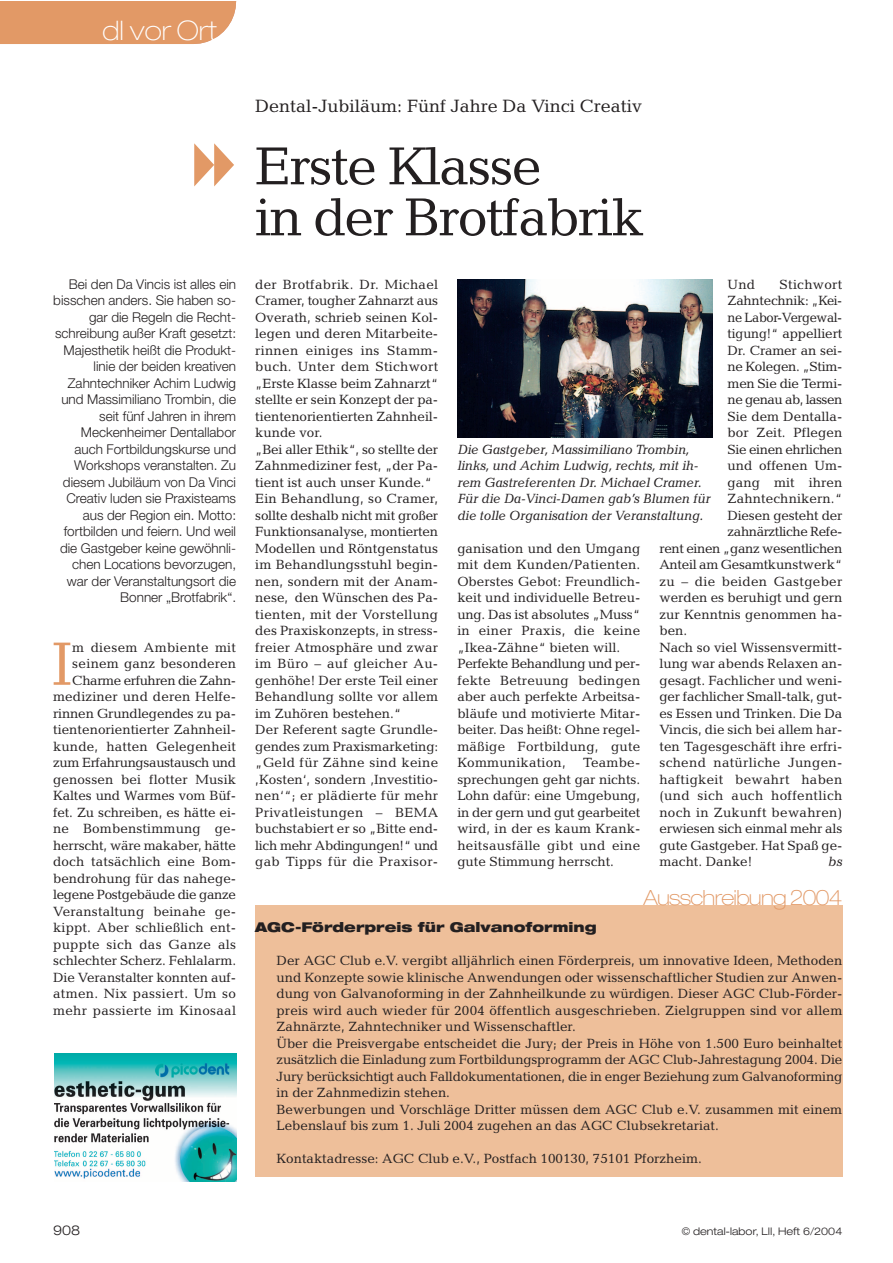
<style>
.page{position:relative;width:893px;height:1263px;background:#fff}
.page>*{position:absolute;margin:0;border:0;box-sizing:border-box;transform-origin:0 0}
.t1{font:61.8px "Candida";color:#e29966}
.t2{font:54px/51px "Candida";letter-spacing:-.035em;color:#231f20}
.t3{font:100 expanded 27px "Helvetica Neue";color:#fff}
.t4{font:100 expanded 21px "Helvetica Neue";letter-spacing:-.035em;color:#e29966}
.t5{font:18px "Candida";color:#231f20}
.t6{font:13.5px/16.5px "Candida";color:#231f20}
.t7{font:300 13.5px/16.5px "Helvetica Neue";color:#231f20;text-align:right}
.t8{font:italic 13.5px/16.5px "Candida";letter-spacing:-.01em;color:#231f20}
.t9{font:13.5px "Candida";letter-spacing:.02em;color:#231f20}
.t10{font:13.5px "Candida";letter-spacing:-.025em;color:#231f20}
.t11{font:13.5px "Candida";letter-spacing:-.02em;color:#231f20}
.t12{font:900 expanded 13.5px "Helvetica Neue";color:#231f20}
.t13{font:13.5px "Candida";color:#231f20;scale:.96 1}
.t14{font:13.5px "Candida";letter-spacing:-.03em;color:#231f20}
.t15{font:13.5px "Candida";letter-spacing:-.03em;color:#231f20;scale:.96 1}
.t16{font:13.5px "Candida";letter-spacing:-.04em;color:#231f20}
.t17{font:300 expanded 13.5px "Helvetica Neue";color:#231f20}
.t18{font:300 expanded 10.5px "Helvetica Neue";color:#231f20}
.s1{font-family:"dentalneu 2";color:#e29966}
</style>
<div class="page">
<div style="left:0;top:2px;width:236px;height:42px;background:#e29966"></div>
<img style="left:54px;top:1054px;width:182px;height:127px">
<div style="left:255px;top:905px;width:587px;height:272px;background:#eebf9a"></div>
<img style="left:457px;top:280px;width:255px;height:158px">
<h3 class="t3" style="left:102px;top:21px;width:116px">dl vor Ort</h3>
<h3 class="t3" style="left:122px;top:21px;width:96px">Journal</h3>
<h3 class="t5" style="left:255px;top:99px;width:388px">Dental-Jubiläum: Fünf Jahre Da Vinci Creativ</h3>
<h2 class="t2" style="left:255px;top:146px;width:390px;text-indent:-61px"><span class="s1">6</span> Erste Klasse<br>in der Brotfabrik</h2>
<p class="t7" style="left:53px;top:277px;width:184px">Bei den Da Vincis ist alles ein bisschen anders. Sie haben so&shy;gar die Regeln die Recht&shy;schreibung außer Kraft gesetzt:<br>Majesthetik heißt die Produkt&shy;linie der beiden kreativen<br>Zahntechniker Achim Ludwig und Massimiliano Trombin, die seit fünf Jahren in ihrem<br>Meckenheimer Dentallabor auch Fortbildungskurse und<br>Workshops veranstalten. Zu diesem Jubiläum von Da Vinci<br>Creativ luden sie Praxisteams aus der Region ein. Motto: fortbilden und feiern. Und weil die Gastgeber keine gewöhnli&shy;chen Locations bevorzugen, war der Veranstaltungsort die<br>Bonner „Brotfabrik“.</p>
<h1 class="t1" style="left:52px;top:642px;width:22px">I</h1>
<p class="t6" style="left:53px;top:640px;width:184px;text-align:right">m diesem Ambiente mit seinem ganz besonderen<br>Charme erfuhren die Zahn&shy;mediziner und deren Helfe&shy;rinnen Grundlegendes zu pa&shy;tientenorientierter Zahnheil&shy;kunde, hatten Gelegenheit zum Erfahrungsaustausch und genossen bei flotter Musik<br>Kaltes und Warmes vom Büf&shy;fet. Zu schreiben, es hätte ei&shy;ne Bombenstimmung ge&shy;herrscht, wäre makaber, hätte doch tatsächlich eine Bom&shy;bendrohung für das nahege&shy;legene Postgebäude die ganze<br>Veranstaltung beinahe ge&shy;kippt. Aber schließlich ent&shy;puppte sich das Ganze als schlechter Scherz. Fehlalarm.<br>Die Veranstalter konnten auf&shy;atmen. Nix passiert. Um so mehr passierte im Kinosaal</p>
<p class="t6" style="left:255px;top:277px;width:184px">der Brotfabrik. Dr. Michael<br>Cramer, tougher Zahnarzt aus<br>Overath, schrieb seinen Kol&shy;legen und deren Mitarbeite&shy;rinnen einiges ins Stamm&shy;buch. Unter dem Stichwort „Erste Klasse beim Zahnarzt“ stellte er sein Konzept der pa&shy;tientenorientierten Zahnheil&shy;kunde vor.<br>„Bei aller Ethik“, so stellte der<br>Zahnmediziner fest, „der Pa&shy;tient ist auch unser Kunde.“<br>Ein Behandlung, so Cramer, sollte deshalb nicht mit großer<br>Funktionsanalyse, montierten<br>Modellen und Röntgenstatus im Behandlungsstuhl begin&shy;nen, sondern mit der Anam&shy;nese, den Wünschen des Pa&shy;tienten, mit der Vorstellung des Praxiskonzepts, in stress&shy;freier Atmosphäre und zwar im Büro – auf gleicher Au&shy;genhöhe! Der erste Teil einer<br>Behandlung sollte vor allem im Zuhören bestehen.“<br>Der Referent sagte Grundle&shy;gendes zum Praxismarketing: „Geld für Zähne sind keine ,Kosten‘, sondern ‚Investitio&shy;nen‘“; er plädierte für mehr<br>Privatleistungen – BEMA buchstabiert er so „Bitte end&shy;lich mehr Abdingungen!“ und gab Tipps für die Praxisor-</p>
<p class="t6" style="left:727px;top:277px;width:29px">Und</p>
<p class="t9" style="left:779px;top:279px;width:64px">Stichwort</p>
<p class="t11" style="left:727px;top:296px;width:116px">Zahntechnik: „Kei-</p>
<p class="t15" style="left:727px;top:312px;width:121px">ne Labor-Vergewal-</p>
<p class="t13" style="left:727px;top:329px;width:121px">tigung!“ appelliert</p>
<p class="t6" style="left:727px;top:343px;width:116px">Dr. Cramer an sei-</p>
<p class="t10" style="left:727px;top:362px;width:116px">ne Kolegen. „Stim-</p>
<p class="t6" style="left:727px;top:376px;width:116px">men Sie die Termi-</p>
<p class="t16" style="left:727px;top:395px;width:116px">ne genau ab, lassen</p>
<p class="t6" style="left:727px;top:409px;width:116px">Sie dem Dentalla-</p>
<p class="t6" style="left:727px;top:426px;width:116px">bor Zeit. Pflegen</p>
<p class="t10" style="left:727px;top:444px;width:116px">Sie einen ehrlichen</p>
<p class="t6" style="left:727px;top:459px;width:116px">und offenen Um-</p>
<p class="t6" style="left:727px;top:475px;width:116px">gang mit ihren</p>
<p class="t6" style="left:727px;top:492px;width:116px">Zahntechnikern.“</p>
<p class="t6" style="left:727px;top:508px;width:116px">Diesen gesteht der</p>
<p class="t14" style="left:727px;top:527px;width:116px">zahnärztliche Refe-</p>
<p class="t10" style="left:659px;top:543px;width:184px">rent einen „ganz wesentlichen</p>
<p class="t11" style="left:659px;top:560px;width:184px">Anteil am Gesamtkunstwerk“</p>
<p class="t9" style="left:659px;top:576px;width:184px">zu – die beiden Gastgeber</p>
<p class="t6" style="left:659px;top:591px;width:184px">werden es beruhigt und gern</p>
<p class="t6" style="left:659px;top:607px;width:184px">zur Kenntnis genommen ha-</p>
<p class="t6" style="left:659px;top:624px;width:29px">ben.</p>
<p class="t6" style="left:659px;top:640px;width:184px">Nach so viel Wissensvermitt-</p>
<p class="t6" style="left:659px;top:657px;width:184px">lung war abends Relaxen an-</p>
<p class="t6" style="left:659px;top:673px;width:184px">gesagt. Fachlicher und weni-</p>
<p class="t6" style="left:659px;top:690px;width:184px">ger fachlicher Small-talk, gut-</p>
<p class="t6" style="left:659px;top:706px;width:184px">es Essen und Trinken. Die Da</p>
<p class="t6" style="left:659px;top:723px;width:184px">Vincis, die sich bei allem har-</p>
<p class="t6" style="left:659px;top:739px;width:184px">ten Tagesgeschäft ihre erfri-</p>
<p class="t9" style="left:659px;top:758px;width:184px">schend natürliche Jungen-</p>
<p class="t9" style="left:659px;top:774px;width:184px">haftigkeit bewahrt haben</p>
<p class="t9" style="left:659px;top:791px;width:184px">(und sich auch hoffentlich</p>
<p class="t9" style="left:659px;top:807px;width:184px">noch in Zukunft bewahren)</p>
<p class="t6" style="left:659px;top:822px;width:184px">erwiesen sich einmal mehr als</p>
<p class="t6" style="left:659px;top:838px;width:184px">gute Gastgeber. Hat Spaß ge-</p>
<p class="t6" style="left:659px;top:855px;width:94px">macht. Danke!</p>
<p class="t8" style="left:828px;top:855px;width:16px">bs</p>
<p class="t8" style="left:457px;top:442px;width:255px">Die Gastgeber, Massimiliano Trombin, links, und Achim Ludwig, rechts, mit ih&shy;rem Gastreferenten Dr. Michael Cramer.<br>Für die Da-Vinci-Damen gab’s Blumen für die tolle Organisation der Veranstaltung.</p>
<p class="t6" style="left:457px;top:541px;width:184px">ganisation und den Umgang mit dem Kunden/Patienten.<br>Oberstes Gebot: Freundlich&shy;keit und individuelle Betreu&shy;ung. Das ist absolutes „Muss“ in einer Praxis, die keine „Ikea-Zähne“ bieten will.<br>Perfekte Behandlung und per&shy;fekte Betreuung bedingen aber auch perfekte Arbeitsa&shy;bläufe und motivierte Mitar&shy;beiter. Das heißt: Ohne regel&shy;mäßige Fortbildung, gute<br>Kommunikation,</p>
<p class="t6" style="left:457px;top:756px;width:184px;text-align:justify;text-indent:126px">Teambe&shy;sprechungen geht gar nichts.<br>Lohn dafür: eine Umgebung, in der gern und gut gearbeitet wird, in der es kaum Krank&shy;heitsausfälle gibt und eine gute Stimmung herrscht.</p>
<h3 class="t4" style="left:643px;top:890px;width:200px">Ausschreibung 2004</h3>
<p class="t12" style="left:255px;top:922px;width:343px">AGC-Förderpreis für Galvanoforming</p>
<p class="t6" style="left:276px;top:954px;width:567px">Der AGC Club e.V. vergibt alljährlich einen Förderpreis, um innovative Ideen, Methoden und Konzepte sowie klinische Anwendungen oder wissenschaftlicher Studien zur Anwen&shy;dung von Galvanoforming in der Zahnheilkunde zu würdigen. Dieser AGC Club-Förder&shy;preis wird auch wieder für 2004 öffentlich ausgeschrieben. Zielgruppen sind vor allem Zahnärzte, Zahntechniker und Wissenschaftler.<br>Über die Preisvergabe entscheidet die Jury; der Preis in Höhe von 1.500 Euro beinhaltet zusätzlich die Einladung zum Fortbildungsprogramm der AGC Club-Jahrestagung 2004. Die Jury berücksichtigt auch Falldokumentationen, die in enger Beziehung zum Galvanoforming in der Zahnmedizin stehen.<br>Bewerbungen und Vorschläge Dritter müssen dem AGC Club e.V. zusammen mit einem Lebenslauf bis zum 1. Juli 2004 zugehen an das AGC Clubsekretariat.</p>
<p class="t6" style="left:276px;top:1152px;width:427px">Kontaktadresse: AGC Club e.V., Postfach 100130, 75101 Pforzheim.</p>
<p class="t17" style="left:53px;top:1225px;width:29px">908</p>
<p class="t18" style="left:682px;top:1227px;width:162px">© dental-labor, LII, Heft 6/2004</p>
</div>
